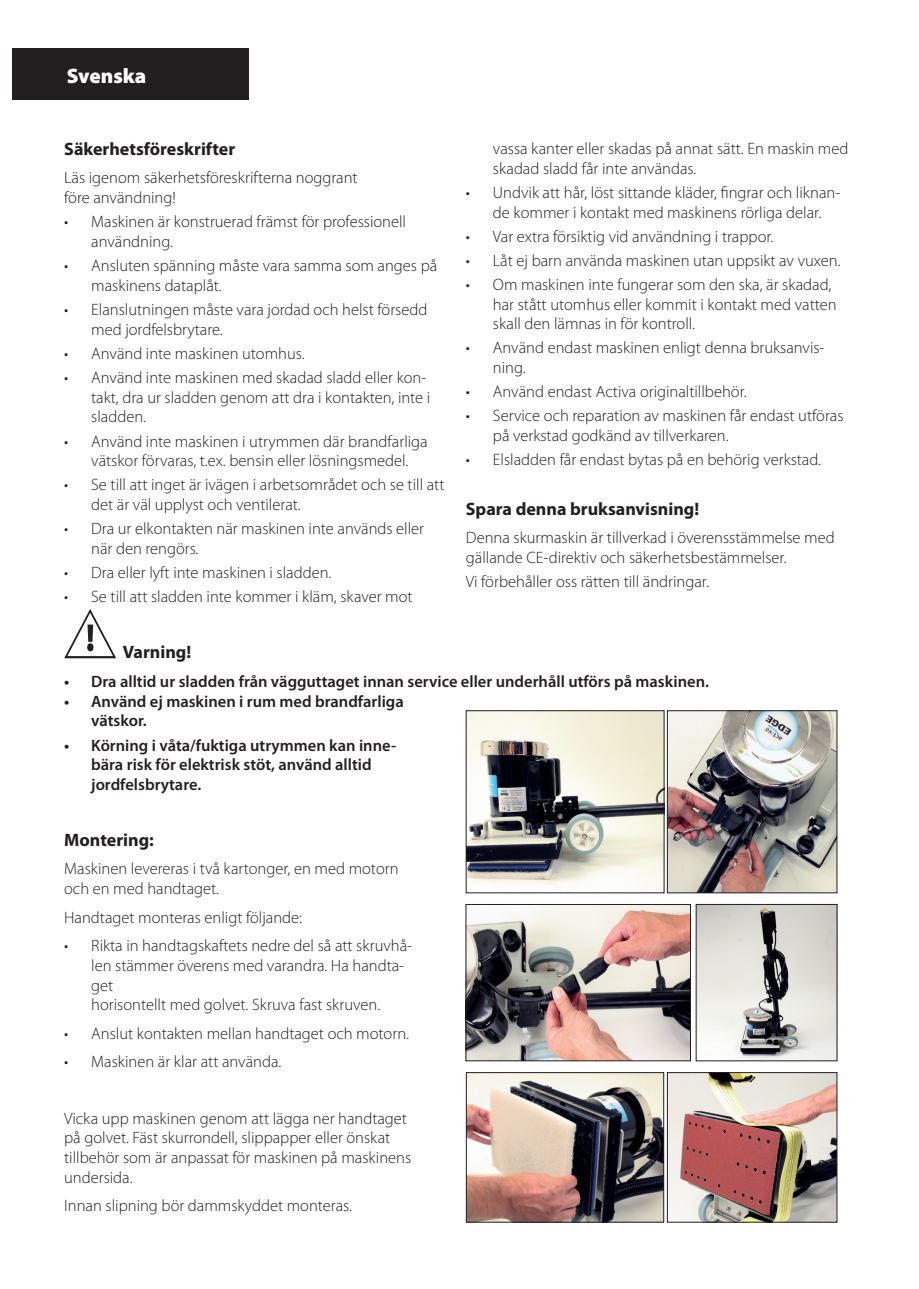
<style>
.page{position:relative;width:919px;height:1289px;background:#fff}
.page>*{position:absolute;margin:0;border:0;box-sizing:border-box;transform-origin:0 0}
.t1{font:900 21px "Myriad Pro";color:#fff}
.t2{font:700 18px "Myriad Pro";color:#231f20}
.t3{font:300 16.5px/19.8px "Myriad Pro";color:#231f20}
.t4{font:600 16.5px/19.8px "Myriad Pro";color:#231f20}
</style>
<div class="page">
<div style="left:13px;top:49px;width:236px;height:51px;background:#231f20"></div>
<img style="left:468px;top:712px;width:194px;height:178px">
<div style="left:466px;top:710px;width:198px;height:182px;border:1px solid #231f20"></div>
<img style="left:669px;top:712px;width:166px;height:179px">
<div style="left:667px;top:710px;width:170px;height:183px;border:1px solid #231f20"></div>
<img style="left:467px;top:906px;width:221px;height:152px">
<div style="left:465px;top:904px;width:225px;height:156px;border:1px solid #231f20"></div>
<img style="left:669px;top:1074px;width:166px;height:146px">
<div style="left:667px;top:1072px;width:170px;height:150px;border:1px solid #231f20"></div>
<img style="left:698px;top:906px;width:137px;height:152px">
<svg style="left:64px;top:609px;width:52px;height:49px"></svg>
<img style="left:468px;top:1074px;width:193px;height:146px">
<div style="left:466px;top:1072px;width:197px;height:150px;border:1px solid #231f20"></div>
<p class="t1" style="left:67px;top:61px;width:81px">Svenska</p>
<p class="t2" style="left:64px;top:137px;width:172px">Säkerhetsföreskrifter</p>
<p class="t3" style="left:64px;top:168px;width:295px">Läs igenom säkerhetsföreskrifterna noggrant före användning!</p>
<p class="t3" style="left:91px;top:211px;width:316px;text-indent:-27px">• Maskinen är konstruerad främst för professionell användning.</p>
<p class="t3" style="left:91px;top:255px;width:347px;text-indent:-27px">• Ansluten spänning måste vara samma som anges på maskinens dataplåt.</p>
<p class="t3" style="left:91px;top:299px;width:337px;text-indent:-27px">• Elanslutningen måste vara jordad och helst försedd med jordfelsbrytare.</p>
<p class="t3" style="left:64px;top:343px;width:242px">• Använd inte maskinen utomhus.</p>
<p class="t3" style="left:91px;top:367px;width:340px;text-indent:-27px">• Använd inte maskinen med skadad sladd eller kon&shy;takt, dra ur sladden genom att dra i kontakten, inte i sladden.</p>
<p class="t3" style="left:64px;top:431px;width:365px;text-align:center">• Använd inte maskinen i utrymmen där brandfarliga vätskor förvaras, t.ex. bensin eller lösningsmedel.</p>
<p class="t3" style="left:91px;top:475px;width:355px;text-indent:-27px">• Se till att inget är ivägen i arbetsområdet och se till att det är väl upplyst och ventilerat.</p>
<p class="t3" style="left:91px;top:518px;width:334px;text-indent:-27px">• Dra ur elkontakten när maskinen inte används eller när den rengörs.</p>
<p class="t3" style="left:64px;top:562px;width:269px">• Dra eller lyft inte maskinen i sladden.</p>
<p class="t3" style="left:64px;top:586px;width:350px">• Se till att sladden inte kommer i kläm, skaver mot</p>
<p class="t3" style="left:493px;top:138px;width:357px">vassa kanter eller skadas på annat sätt. En maskin med skadad sladd får inte användas.</p>
<p class="t3" style="left:466px;top:182px;width:376px;text-align:center">• Undvik att hår, löst sittande kläder, fingrar och liknan&shy;de kommer i kontakt med maskinens rörliga delar.</p>
<p class="t3" style="left:466px;top:226px;width:309px">• Var extra försiktig vid användning i trappor.</p>
<p class="t3" style="left:466px;top:250px;width:376px">• Låt ej barn använda maskinen utan uppsikt av vuxen.</p>
<p class="t3" style="left:493px;top:274px;width:345px;text-indent:-27px">• Om maskinen inte fungerar som den ska, är skadad, har stått utomhus eller kommit i kontakt med vatten skall den lämnas in för kontroll.</p>
<p class="t3" style="left:493px;top:338px;width:333px;text-indent:-27px">• Använd endast maskinen enligt denna bruksanvis&shy;ning.</p>
<p class="t3" style="left:466px;top:382px;width:282px">• Använd endast Activa originaltillbehör.</p>
<p class="t3" style="left:493px;top:406px;width:352px;text-indent:-27px">• Service och reparation av maskinen får endast utföras på verkstad godkänd av tillverkaren.</p>
<p class="t3" style="left:466px;top:450px;width:356px">• Elsladden får endast bytas på en behörig verkstad.</p>
<p class="t2" style="left:466px;top:497px;width:235px">Spara denna bruksanvisning!</p>
<p class="t3" style="left:466px;top:528px;width:370px">Denna skurmaskin är tillverkad i överensstämmelse med gällande CE-direktiv och säkerhetsbestämmelser.</p>
<p class="t3" style="left:466px;top:571px;width:244px">Vi förbehåller oss rätten till ändringar.</p>
<p class="t2" style="left:123px;top:640px;width:70px">Varning!</p>
<p class="t4" style="left:64px;top:670px;width:646px">• Dra alltid ur sladden från vägguttaget innan service eller underhåll utförs på maskinen.</p>
<p class="t4" style="left:91px;top:690px;width:314px;text-indent:-27px">• Använd ej maskinen i rum med brandfarliga vätskor.</p>
<p class="t4" style="left:91px;top:734px;width:306px;text-indent:-27px">• Körning i våta/fuktiga utrymmen kan inne&shy;bära risk för elektrisk stöt, använd alltid jordfelsbrytare.</p>
<p class="t2" style="left:64px;top:828px;width:91px">Montering:</p>
<p class="t3" style="left:64px;top:858px;width:336px">Maskinen levereras i två kartonger, en med motorn och en med handtaget.</p>
<p class="t3" style="left:64px;top:907px;width:239px">Handtaget monteras enligt följande:</p>
<p class="t3" style="left:91px;top:935px;width:322px;text-indent:-27px">• Rikta in handtagskaftets nedre del så att skruvhå&shy;len stämmer överens med varandra. Ha handta&shy;get<br>horisontellt med golvet. Skruva fast skruven.</p>
<p class="t3" style="left:64px;top:1023px;width:346px">• Anslut kontakten mellan handtaget och motorn.</p>
<p class="t3" style="left:64px;top:1051px;width:219px">• Maskinen är klar att använda.</p>
<p class="t3" style="left:64px;top:1107px;width:348px">Vicka upp maskinen genom att lägga ner handtaget på golvet. Fäst skurrondell, slippapper eller önskat tillbehör som är anpassat för maskinen på maskinens undersida.</p>
<p class="t3" style="left:64px;top:1195px;width:289px">Innan slipning bör dammskyddet monteras.</p>
</div>
